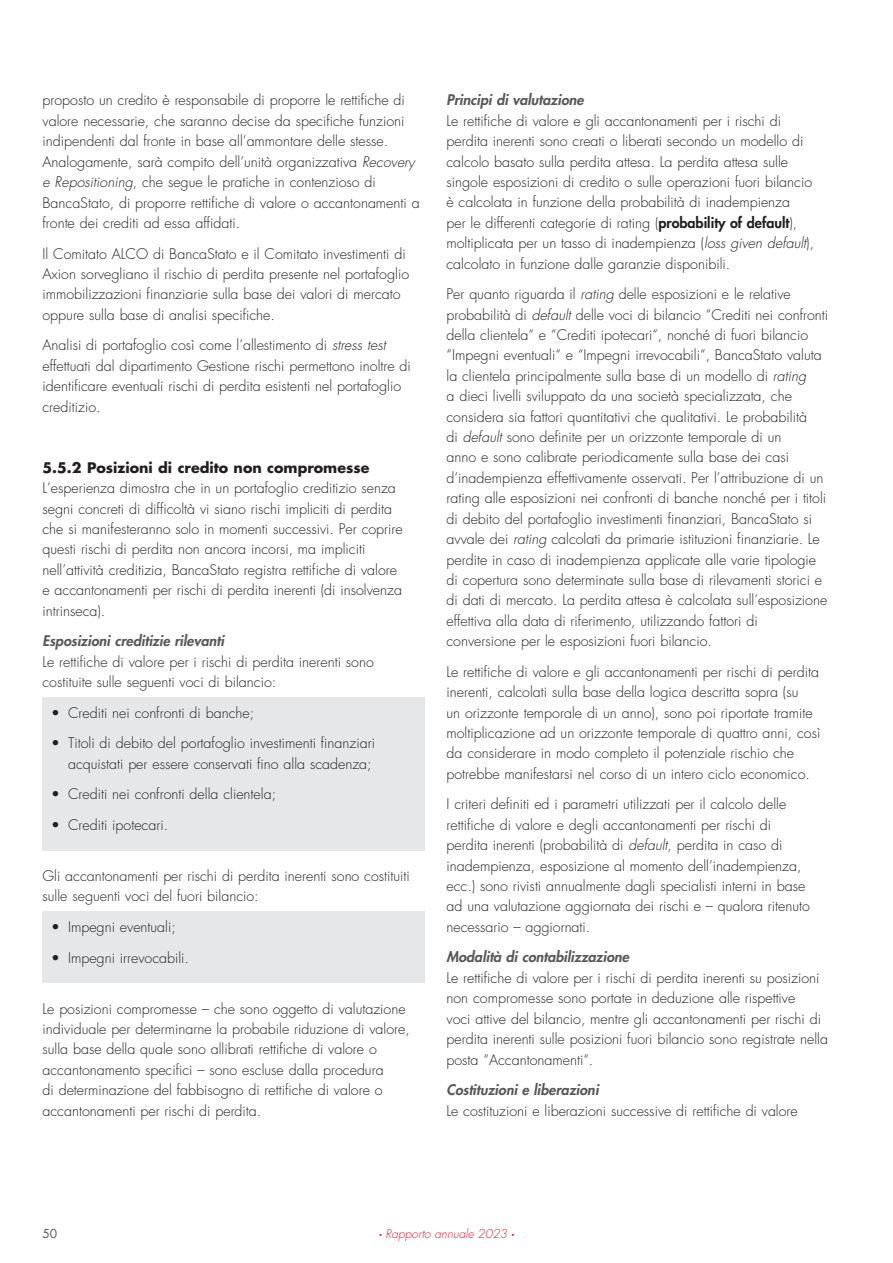
<style>
.page{position:relative;width:893px;height:1263px;background:#fff}
.page>*{position:absolute;margin:0;border:0;box-sizing:border-box;transform-origin:0 0}
.t1{font:300 14.25px/20.4px "Futura Std";color:#231f20}
.t2{font:italic 800 14.25px "Futura Std";color:#57585a}
.t3{font:700 14.25px "Futura Std";color:#231f20}
.t4{font:italic 300 12px "Futura Std";color:#ee1b2d}
.t5{font:12px "Futura Std";color:#57585a}
.s1{font-style:italic}
.s2{font-weight:800}
</style>
<div class="page">
<div style="left:43px;top:912px;width:382px;height:71px;background:#e6e7e9"></div>
<div style="left:43px;top:697px;width:382px;height:153px;background:#e6e7e9"></div>
<p class="t1" style="left:43px;top:90px;width:379px">proposto un credito è responsabile di proporre le rettifiche di valore necessarie, che saranno decise da specifiche funzioni indipendenti dal fronte in base all’ammontare delle stesse.<br>Analogamente, sarà compito dell’unità organizzativa <span class="s1">Recovery e Repositioning</span>, che segue le pratiche in contenzioso di BancaStato, di proporre rettifiche di valore o accantonamenti a fronte dei crediti ad essa affidati.</p>
<p class="t1" style="left:43px;top:244px;width:368px">Il Comitato ALCO di BancaStato e il Comitato investimenti di Axion sorvegliano il rischio di perdita presente nel portafoglio immobilizzazioni finanziarie sulla base dei valori di mercato oppure sulla base di analisi specifiche.</p>
<p class="t1" style="left:43px;top:335px;width:370px">Analisi di portafoglio così come l’allestimento di <span class="s1">stress test </span>effettuati dal dipartimento Gestione rischi permettono inoltre di identificare eventuali rischi di perdita esistenti nel portafoglio creditizio.</p>
<p class="t3" style="left:43px;top:458px;width:328px">5.5.2 Posizioni di credito non compromesse</p>
<p class="t1" style="left:43px;top:478px;width:362px">L’esperienza dimostra che in un portafoglio creditizio senza segni concreti di difficoltà vi siano rischi impliciti di perdita che si manifesteranno solo in momenti successivi. Per coprire questi rischi di perdita non ancora incorsi, ma impliciti nell’attività creditizia, BancaStato registra rettifiche di valore e accantonamenti per rischi di perdita inerenti (di insolvenza intrinseca).</p>
<p class="t2" style="left:43px;top:632px;width:183px">Esposizioni creditizie rilevanti</p>
<p class="t1" style="left:43px;top:652px;width:333px">Le rettifiche di valore per i rischi di perdita inerenti sono costituite sulle seguenti voci di bilancio:</p>
<p class="t1" style="left:51px;top:703px;width:205px">• Crediti nei confronti di banche;</p>
<p class="t1" style="left:51px;top:733px;width:326px;text-align:right">• Titoli di debito del portafoglio investimenti finanziari acquistati per essere conservati fino alla scadenza;</p>
<p class="t1" style="left:51px;top:784px;width:227px">• Crediti nei confronti della clientela;</p>
<p class="t1" style="left:51px;top:815px;width:119px">• Crediti ipotecari.</p>
<p class="t1" style="left:43px;top:866px;width:369px">Gli accantonamenti per rischi di perdita inerenti sono costituiti sulle seguenti voci del fuori bilancio:</p>
<p class="t1" style="left:51px;top:917px;width:126px">• Impegni eventuali;</p>
<p class="t1" style="left:51px;top:948px;width:140px">• Impegni irrevocabili.</p>
<p class="t1" style="left:43px;top:999px;width:369px">Le posizioni compromesse – che sono oggetto di valutazione individuale per determinarne la probabile riduzione di valore, sulla base della quale sono allibrati rettifiche di valore o accantonamento specifici – sono escluse dalla procedura<br>di determinazione del fabbisogno di rettifiche di valore o accantonamenti per rischi di perdita.</p>
<p class="t2" style="left:446px;top:91px;width:139px">Principi di valutazione</p>
<p class="t1" style="left:446px;top:111px;width:369px">Le rettifiche di valore e gli accantonamenti per i rischi di perdita inerenti sono creati o liberati secondo un modello di calcolo basato sulla perdita attesa. La perdita attesa sulle singole esposizioni di credito o sulle operazioni fuori bilancio è calcolata in funzione della probabilità di inadempienza<br>per le differenti categorie di rating (<span class="s2">probability of default</span>), moltiplicata per un tasso di inadempienza (<span class="s1">loss given default</span>), calcolato in funzione dalle garanzie disponibili.</p>
<p class="t1" style="left:446px;top:284px;width:383px">Per quanto riguarda il <span class="s1">rating</span> delle esposizioni e le relative probabilità di <span class="s1">default</span> delle voci di bilancio “Crediti nei confronti della clientela“ e “Crediti ipotecari“, nonché di fuori bilancio “Impegni eventuali“ e “Impegni irrevocabili“, BancaStato valuta la clientela principalmente sulla base di un modello di <span class="s1">rating<br></span>a dieci livelli sviluppato da una società specializzata, che considera sia fattori quantitativi che qualitativi. Le probabilità<br>di <span class="s1">default</span> sono definite per un orizzonte temporale di un<br>anno e sono calibrate periodicamente sulla base dei casi d’inadempienza effettivamente osservati. Per l’attribuzione di un rating alle esposizioni nei confronti di banche nonché per i titoli di debito del portafoglio investimenti finanziari, BancaStato si avvale dei <span class="s1">rating</span> calcolati da primarie istituzioni finanziarie. Le perdite in caso di inadempienza applicate alle varie tipologie di copertura sono determinate sulla base di rilevamenti storici e di dati di mercato. La perdita attesa è calcolata sull’esposizione effettiva alla data di riferimento, utilizzando fattori di conversione per le esposizioni fuori bilancio.</p>
<p class="t1" style="left:446px;top:662px;width:375px">Le rettifiche di valore e gli accantonamenti per rischi di perdita inerenti, calcolati sulla base della logica descritta sopra (su<br>un orizzonte temporale di un anno), sono poi riportate tramite moltiplicazione ad un orizzonte temporale di quattro anni, così da considerare in modo completo il potenziale rischio che potrebbe manifestarsi nel corso di un intero ciclo economico.</p>
<p class="t1" style="left:446px;top:794px;width:365px">I criteri definiti ed i parametri utilizzati per il calcolo delle rettifiche di valore e degli accantonamenti per rischi di perdita inerenti (probabilità di <span class="s1">default</span>, perdita in caso di inadempienza, esposizione al momento dell’inadempienza, ecc.) sono rivisti annualmente dagli specialisti interni in base ad una valutazione aggiornata dei rischi e – qualora ritenuto necessario – aggiornati.</p>
<p class="t2" style="left:446px;top:948px;width:184px">Modalità di contabilizzazione</p>
<p class="t1" style="left:446px;top:968px;width:383px">Le rettifiche di valore per i rischi di perdita inerenti su posizioni non compromesse sono portate in deduzione alle rispettive<br>voci attive del bilancio, mentre gli accantonamenti per rischi di perdita inerenti sulle posizioni fuori bilancio sono registrate nella posta “Accantonamenti“.</p>
<p class="t2" style="left:446px;top:1081px;width:154px">Costituzioni e liberazioni</p>
<p class="t1" style="left:446px;top:1100px;width:353px">Le costituzioni e liberazioni successive di rettifiche di valore</p>
<p class="t5" style="left:43px;top:1225px;width:16px">50</p>
<p class="t4" style="left:379px;top:1226px;width:137px"><span class="s2">∙</span> Rapporto annuale 2023 <span class="s2">∙</span></p>
</div>
